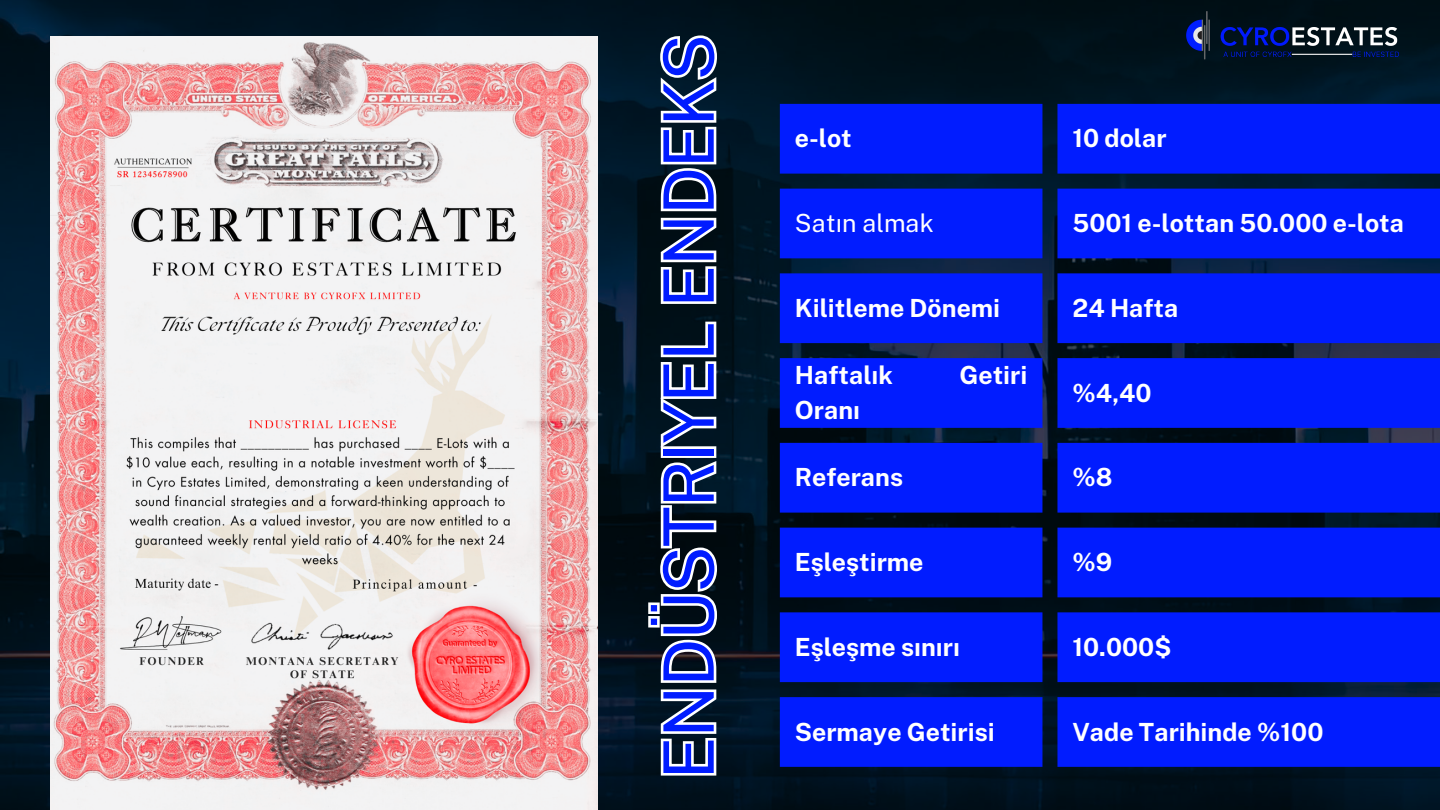
<style>
.page{position:relative;width:1440px;height:810px;background:#fff}
.page>*{position:absolute;margin:0;border:0;box-sizing:border-box;transform-origin:0 0}
.t1{font:69.6px "Public Sans";letter-spacing:-.02em;color:#011cff}
.t2{font:700 25px "Public Sans";color:#fff}
.t3{font:25px "Public Sans";color:#fff}
</style>
<div class="page">
<img style="left:0;top:0;width:1440px;height:810px">
<svg style="left:780px;top:104px;width:660px;height:663px;background:#011bd8"></svg>
<img style="left:51px;top:36px;width:547px;height:774px">
<img style="left:1152px;top:0;width:271px;height:72px">
<svg style="left:646px;top:32px;width:75px;height:746px"></svg>
<p class="t1" style="left:648px;top:780px;width:747px;rotate:-90deg">ENDÜSTRIYEL ENDEKS</p>
<p class="t2" style="left:795px;top:124px;width:58px">e-lot</p>
<p class="t2" style="left:1072px;top:124px;width:96px">10 dolar</p>
<p class="t3" style="left:795px;top:208px;width:140px">Satın almak</p>
<p class="t2" style="left:1072px;top:208px;width:333px">5001 e-lottan 50.000 e-lota</p>
<p class="t2" style="left:795px;top:293px;width:207px">Kilitleme Dönemi</p>
<p class="t2" style="left:1072px;top:293px;width:108px">24 Hafta</p>
<p class="t2" style="left:795px;top:361px;width:100px">Haftalık</p>
<p class="t2" style="left:960px;top:361px;width:69px">Getiri</p>
<p class="t2" style="left:795px;top:395px;width:67px">Oranı</p>
<p class="t2" style="left:1072px;top:378px;width:81px">%4,40</p>
<p class="t2" style="left:795px;top:463px;width:110px">Referans</p>
<p class="t2" style="left:1072px;top:463px;width:42px">%8</p>
<p class="t2" style="left:795px;top:547px;width:130px">Eşleştirme</p>
<p class="t2" style="left:1072px;top:547px;width:41px">%9</p>
<p class="t2" style="left:795px;top:632px;width:167px">Eşleşme sınırı</p>
<p class="t2" style="left:1072px;top:632px;width:100px">10.000$</p>
<p class="t2" style="left:795px;top:717px;width:201px">Sermaye Getirisi</p>
<p class="t2" style="left:1072px;top:717px;width:252px">Vade Tarihinde %100</p>
</div>
